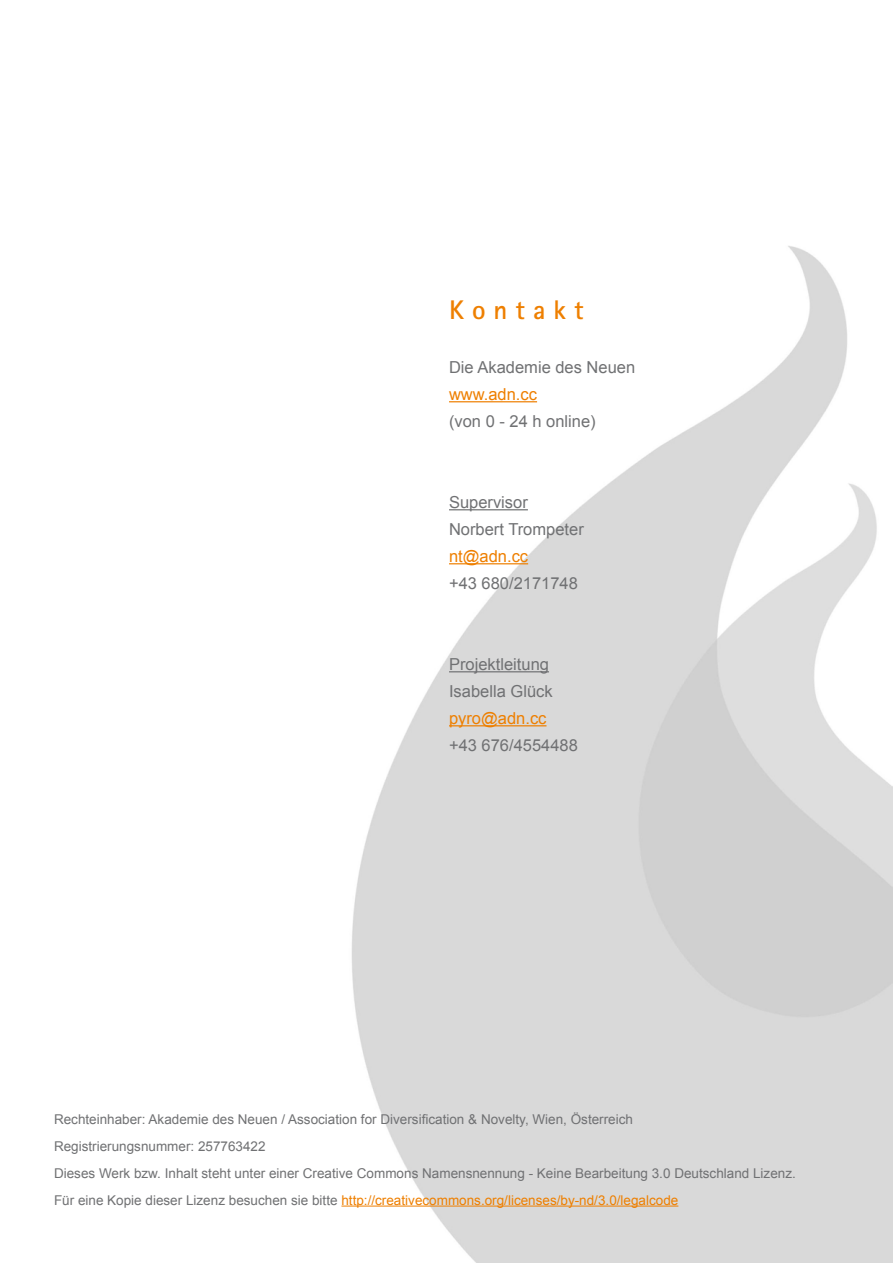
<style>
.page{position:relative;width:893px;height:1263px;background:#fff}
.page>*{position:absolute;margin:0;border:0;box-sizing:border-box;transform-origin:0 0}
.t1{font:700 27px "Rotis Sans Serif";color:#ee7f00}
.t2{font:16.5px/27px "Arial";color:#707173}
.t3{font:16.5px "Arial";color:#ee7f00}
.t4{font:13.5px/27px "Arial";color:#707173}
.s1{color:#ee7f00}
</style>
<div class="page">
<img style="left:341px;top:246px;width:552px;height:1017px">
<hr style="left:449px;top:401px;width:88px;height:1px;background:#ee7f00">
<hr style="left:449px;top:509px;width:79px;height:1px;background:#707173">
<hr style="left:449px;top:563px;width:79px;height:1px;background:#ee7f00">
<hr style="left:449px;top:671px;width:100px;height:1px;background:#707173">
<hr style="left:449px;top:725px;width:97px;height:1px;background:#ee7f00">
<hr style="left:341px;top:1205px;width:337px;height:1px;background:#ee7f00">
<h1 class="t1" style="left:449px;top:293px;width:136px">K o n t a k t</h1>
<p class="t2" style="left:449px;top:354px;width:188px">Die Akademie des Neuen</p>
<p class="t3" style="left:449px;top:383px;width:90px">www.adn.cc</p>
<p class="t2" style="left:449px;top:408px;width:148px">(von 0 - 24 h online)</p>
<p class="t2" style="left:449px;top:489px;width:136px">Supervisor<br>Norbert Trompeter</p>
<p class="t3" style="left:449px;top:545px;width:81px">nt@adn.cc</p>
<p class="t2" style="left:449px;top:570px;width:130px">+43 680/2171748</p>
<p class="t2" style="left:449px;top:651px;width:105px">Projektleitung<br>Isabella Glück</p>
<p class="t3" style="left:449px;top:707px;width:99px">pyro@adn.cc</p>
<p class="t2" style="left:449px;top:732px;width:130px">+43 676/4554488</p>
<p class="t4" style="left:54px;top:1105px;width:743px">Rechteinhaber: Akademie des Neuen / Association for Diversification &amp; Novelty, Wien, Österreich<br>Registrierungsnummer: 257763422<br>Dieses Werk bzw. Inhalt steht unter einer Creative Commons Namensnennung - Keine Bearbeitung 3.0 Deutschland Lizenz.<br>Für eine Kopie dieser Lizenz besuchen sie bitte <span class="s1">http://creativecommons.org/licenses/by-nd/3.0/legalcode</span></p>
</div>
